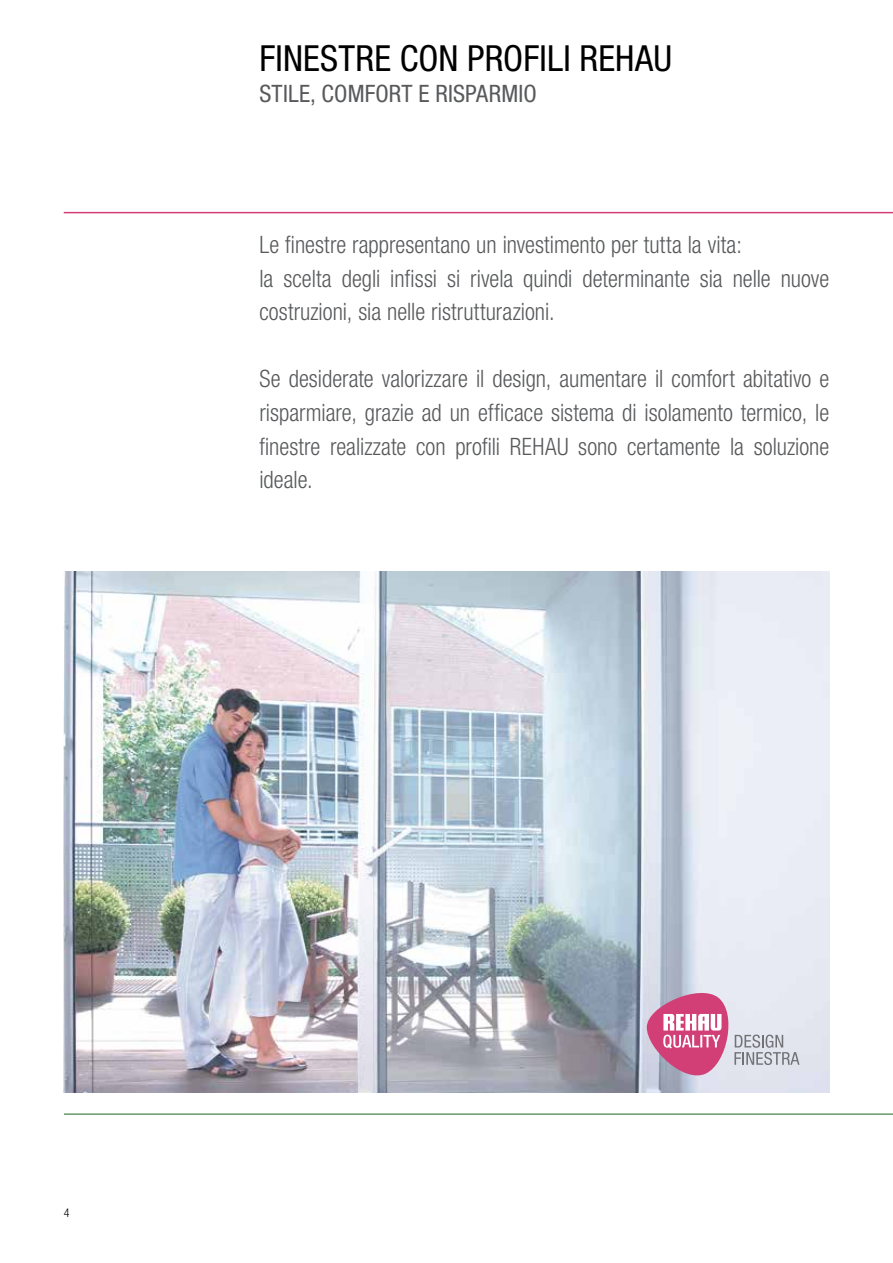
<style>
.page{position:relative;width:893px;height:1263px;background:#fff}
.page>*{position:absolute;margin:0;border:0;box-sizing:border-box;transform-origin:0 0}
.t1{font:condensed 36px "Helvetica Neue";letter-spacing:.005em;color:#000}
.t2{font:300 condensed 24px/33.6px "Helvetica Neue";color:#58595b;scale:.96 1}
.t3{font:condensed 24px "Helvetica Neue";letter-spacing:.005em;color:#58595b}
.t4{font:300 condensed 12px "Helvetica Neue";color:#000}
</style>
<div class="page">
<hr style="left:64px;top:212px;width:829px;height:1px;background:#d13f76">
<hr style="left:64px;top:1113px;width:829px;height:2px;background:#699667">
<img style="left:64px;top:571px;width:765px;height:522px">
<svg style="left:647px;top:983px;width:152px;height:101px;background:#d6b2c8"></svg>
<h1 class="t1" style="left:259px;top:37px;width:414px">FINESTRE CON PROFILI REHAU</h1>
<p class="t3" style="left:259px;top:80px;width:279px">STILE, COMFORT E RISPARMIO</p>
<p class="t2" style="left:259px;top:228px;width:595px">Le finestre rappresentano un investimento per tutta la vita:<br>la scelta degli infissi si rivela quindi determinante sia nelle nuove costruzioni, sia nelle ristrutturazioni.</p>
<p class="t2" style="left:259px;top:362px;width:595px;text-align:justify">Se desiderate valorizzare il design, aumentare il comfort abitativo e risparmiare, grazie ad un efficace sistema di isolamento termico, le finestre realizzate con profili REHAU sono certamente la soluzione ideale.</p>
<p class="t4" style="left:64px;top:1206px;width:7px">4</p>
</div>
